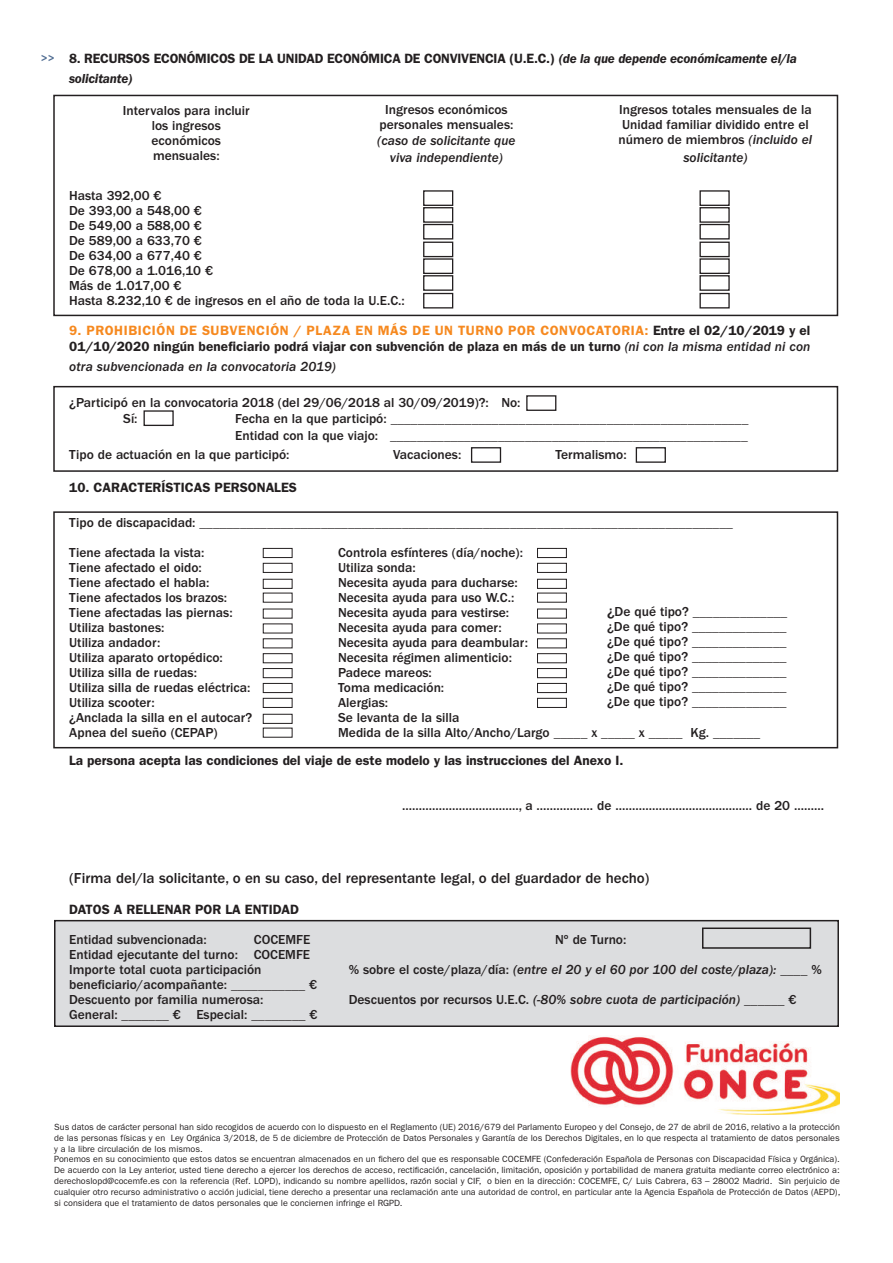
<style>
.page{position:relative;width:893px;height:1263px;background:#fff}
.page>*{position:absolute;margin:0;border:0;box-sizing:border-box;transform-origin:0 0}
.t1{font:500 15px "ITC Franklin Gothic Std";color:#231f20}
.t2{font:500 13.5px/15px "ITC Franklin Gothic Std";color:#231f20}
.t3{font:600 13.5px/16.5px "ITC Franklin Gothic Std";color:#231f20}
.t4{font:13.5px/18px "ITC Franklin Gothic Std Med It";color:#231f20;text-align:center}
.t5{font:500 12px "ITC Franklin Gothic Std";color:#4e6b91}
.t6{font:9px/10.8px "ITC Franklin Gothic Std";color:#231f20}
.s1{font-style:italic}
.s2{font-family:"ITC Franklin Gothic Std Med It";font-weight:400}
.s3{color:#f6891f}
.s4{font-size:15px}
.s5{font-family:"ITC Franklin Gothic Std";font-weight:500}
</style>
<div class="page">
<div style="left:54px;top:920px;width:785px;height:107px;background:#dcdddf;border:2px solid #231f20"></div>
<div style="left:702px;top:927px;width:109px;height:22px;border:2px solid #231f20"></div>
<img style="left:571px;top:1036px;width:268px;height:79px">
<div style="left:423px;top:190px;width:30px;height:16px;border:1px solid #231f20"></div>
<div style="left:423px;top:207px;width:30px;height:16px;border:1px solid #231f20"></div>
<div style="left:423px;top:224px;width:30px;height:15px;border:1px solid #231f20"></div>
<div style="left:423px;top:242px;width:30px;height:15px;border:1px solid #231f20"></div>
<div style="left:423px;top:258px;width:30px;height:16px;border:1px solid #231f20"></div>
<div style="left:423px;top:275px;width:30px;height:16px;border:1px solid #231f20"></div>
<div style="left:423px;top:293px;width:30px;height:15px;border:1px solid #231f20"></div>
<div style="left:699px;top:190px;width:31px;height:16px;border:1px solid #231f20"></div>
<div style="left:699px;top:207px;width:31px;height:16px;border:1px solid #231f20"></div>
<div style="left:699px;top:224px;width:31px;height:15px;border:1px solid #231f20"></div>
<div style="left:699px;top:242px;width:31px;height:15px;border:1px solid #231f20"></div>
<div style="left:699px;top:258px;width:31px;height:16px;border:1px solid #231f20"></div>
<div style="left:699px;top:275px;width:31px;height:16px;border:1px solid #231f20"></div>
<div style="left:699px;top:293px;width:31px;height:15px;border:1px solid #231f20"></div>
<div style="left:53px;top:95px;width:785px;height:221px;border:2px solid #231f20"></div>
<div style="left:53px;top:386px;width:785px;height:86px;border:2px solid #231f20"></div>
<div style="left:53px;top:511px;width:785px;height:237px;border:2px solid #231f20"></div>
<div style="left:144px;top:410px;width:30px;height:16px;border:1px solid #231f20"></div>
<div style="left:526px;top:395px;width:30px;height:16px;border:1px solid #231f20"></div>
<div style="left:471px;top:447px;width:30px;height:16px;border:1px solid #231f20"></div>
<div style="left:636px;top:447px;width:30px;height:16px;border:1px solid #231f20"></div>
<div style="left:263px;top:548px;width:29px;height:10px;border:1px solid #231f20"></div>
<div style="left:263px;top:563px;width:29px;height:10px;border:1px solid #231f20"></div>
<div style="left:263px;top:579px;width:29px;height:10px;border:1px solid #231f20"></div>
<div style="left:263px;top:653px;width:29px;height:10px;border:1px solid #231f20"></div>
<div style="left:263px;top:668px;width:29px;height:10px;border:1px solid #231f20"></div>
<div style="left:263px;top:683px;width:29px;height:10px;border:1px solid #231f20"></div>
<div style="left:263px;top:698px;width:29px;height:10px;border:1px solid #231f20"></div>
<div style="left:263px;top:714px;width:29px;height:10px;border:1px solid #231f20"></div>
<div style="left:537px;top:548px;width:30px;height:10px;border:1px solid #231f20"></div>
<div style="left:537px;top:563px;width:30px;height:10px;border:1px solid #231f20"></div>
<div style="left:537px;top:579px;width:30px;height:10px;border:1px solid #231f20"></div>
<div style="left:537px;top:653px;width:30px;height:10px;border:1px solid #231f20"></div>
<div style="left:537px;top:668px;width:30px;height:10px;border:1px solid #231f20"></div>
<div style="left:537px;top:683px;width:30px;height:10px;border:1px solid #231f20"></div>
<div style="left:537px;top:698px;width:30px;height:10px;border:1px solid #231f20"></div>
<p class="t5" style="left:41px;top:51px;width:16px">&gt;&gt;</p>
<p class="t3" style="left:69px;top:49px;width:729px;line-height:19.5px">8. RECURSOS ECONÓMICOS DE LA UNIDAD ECONÓMICA DE CONVIVENCIA (U.E.C.) <span class="s1">(de la que depende económicamente el/la solicitante)</span></p>
<p class="t2" style="left:123px;top:103px;width:128px;text-align:center">Intervalos para incluir los ingresos económicos mensuales:</p>
<p class="t2" style="left:379px;top:103px;width:135px;text-align:center">Ingresos económicos personales mensuales:</p>
<p class="t4" style="left:377px;top:131px;width:140px">(caso de solicitante que viva independiente)</p>
<p class="t2" style="left:69px;top:188px;width:337px">Hasta 392,00 €<br>De 393,00 a 548,00 €<br>De 549,00 a 588,00 €<br>De 589,00 a 633,70 €<br>De 634,00 a 677,40 €<br>De 678,00 a 1.016,10 €<br>Más de 1.017,00 €<br>Hasta 8.232,10 € de ingresos en el año de toda la U.E.C.:</p>
<p class="t2" style="left:619px;top:103px;width:195px">Ingresos totales mensuales de la<br>Unidad familiar dividido entre el número de miembros <span class="s2">(incluido el</span></p>
<p class="t4" style="left:683px;top:149px;width:66px">solicitante)</p>
<p class="t3" style="left:69px;top:322px;width:743px"><span class="s3">9. PROHIBICIÓN DE SUBVENCIÓN / PLAZA EN MÁS DE UN TURNO POR CONVOCATORIA:</span> Entre el 02/10/2019 y el<br>01/10/2020 ningún beneficiario podrá viajar con subvención de plaza en más de un turno <span class="s2">(ni con la misma entidad ni con</span></p>
<p class="t4" style="left:69px;top:357px;width:268px">otra subvencionada en la convocatoria 2019)</p>
<p class="t2" style="left:123px;top:394px;width:399px;line-height:16.5px;text-indent:-54px">¿Participó en la convocatoria 2018 (del 29/06/2018 al 30/09/2019)?: No:<br>Sí:</p>
<p class="t2" style="left:235px;top:411px;width:515px;line-height:16.5px">Fecha en la que participó: _____________________________________________________<br>Entidad con la que viajo: _____________________________________________________</p>
<p class="t2" style="left:69px;top:447px;width:222px">Tipo de actuación en la que participó:</p>
<p class="t2" style="left:393px;top:447px;width:70px">Vacaciones:</p>
<p class="t2" style="left:555px;top:447px;width:73px">Termalismo:</p>
<p class="t3" style="left:69px;top:479px;width:229px">10. CARACTERÍSTICAS PERSONALES</p>
<p class="t2" style="left:69px;top:515px;width:665px">Tipo de discapacidad: _______________________________________________________________________________</p>
<p class="t2" style="left:69px;top:545px;width:184px">Tiene afectada la vista:<br>Tiene afectado el oido:<br>Tiene afectado el habla:<br>Tiene afectados los brazos:<br>Tiene afectadas las piernas:<br>Utiliza bastones:<br>Utiliza andador:<br>Utiliza aparato ortopédico:<br>Utiliza silla de ruedas:<br>Utiliza silla de ruedas eléctrica:<br>Utiliza scooter:<br>¿Anclada la silla en el autocar?<br>Apnea del sueño (CEPAP)</p>
<p class="t2" style="left:338px;top:545px;width:424px">Controla esfínteres (día/noche):<br>Utiliza sonda:<br>Necesita ayuda para ducharse:<br>Necesita ayuda para uso W.C.:<br>Necesita ayuda para vestirse:<br>Necesita ayuda para comer:<br>Necesita ayuda para deambular:<br>Necesita régimen alimenticio:<br>Padece mareos:<br>Toma medicación:<br>Alergias:<br>Se levanta de la silla<br>Medida de la silla Alto/Ancho/Largo _____ x _____ x _____ Kg. _______</p>
<p class="t2" style="left:607px;top:604px;width:182px;text-align:justify"><span class="s4">¿</span>De qué tipo? ______________ ¿De qué tipo? ______________ ¿De qué tipo? ______________ ¿De qué tipo? ______________ ¿De qué tipo? ______________ ¿De qué tipo? ______________ ¿De que tipo? ______________</p>
<p class="t3" style="left:69px;top:752px;width:556px">La persona acepta las condiciones del viaje de este modelo y las instrucciones del Anexo I.</p>
<p class="t2" style="left:402px;top:798px;width:423px">..................................., a ................. de ......................................... de 20 .........</p>
<p class="t1" style="left:69px;top:870px;width:582px">(Firma del/la solicitante, o en su caso, del representante legal, o del guardador de hecho)</p>
<p class="t3" style="left:69px;top:901px;width:231px">DATOS A RELLENAR POR LA ENTIDAD</p>
<p class="t2" style="left:69px;top:932px;width:139px">Entidad subvencionada:</p>
<p class="t2" style="left:254px;top:932px;width:58px">COCEMFE</p>
<p class="t2" style="left:555px;top:932px;width:73px">Nº de Turno:</p>
<p class="t2" style="left:69px;top:947px;width:250px">Entidad ejecutante del turno: COCEMFE Importe total cuota participación beneficiario/acompañante: ___________ € Descuento por familia numerosa:<br>General: _______ € Especial: ________ €</p>
<p class="t4" style="left:349px;top:961px;width:475px"><span class="s5">% sobre el coste/plaza/día:</span> (entre el 20 y el 60 por 100 del coste/plaza): <span class="s5">____ %</span></p>
<p class="t2" style="left:349px;top:992px;width:449px">Descuentos por recursos U.E.C. <span class="s2">(-80% sobre cuota de participación)</span> ______ €</p>
<p class="t6" style="left:54px;top:1121px;width:788px">Sus datos de carácter personal han sido recogidos de acuerdo con lo dispuesto en el Reglamento (UE) 2016/679 del Parlamento Europeo y del Consejo, de 27 de abril de 2016, relativo a la protección de las personas físicas y en Ley Orgánica 3/2018, de 5 de diciembre de Protección de Datos Personales y Garantía de los Derechos Digitales, en lo que respecta al tratamiento de datos personales y a la libre circulación de los mismos.<br>Ponemos en su conocimiento que estos datos se encuentran almacenados en un fichero del que es responsable COCEMFE (Confederación Española de Personas con Discapacidad Física y Orgánica).<br>De acuerdo con la Ley anterior, usted tiene derecho a ejercer los derechos de acceso, rectificación, cancelación, limitación, oposición y portabilidad de manera gratuita mediante correo electrónico a: derechoslopd@cocemfe.es con la referencia (Ref. LOPD), indicando su nombre apellidos, razón social y CIF, o bien en la dirección: COCEMFE, C/ Luis Cabrera, 63 – 28002 Madrid. Sin perjuicio de cualquier otro recurso administrativo o acción judicial, tiene derecho a presentar una reclamación ante una autoridad de control, en particular ante la Agencia Española de Protección de Datos (AEPD), si considera que el tratamiento de datos personales que le conciernen infringe el RGPD.</p>
</div>
